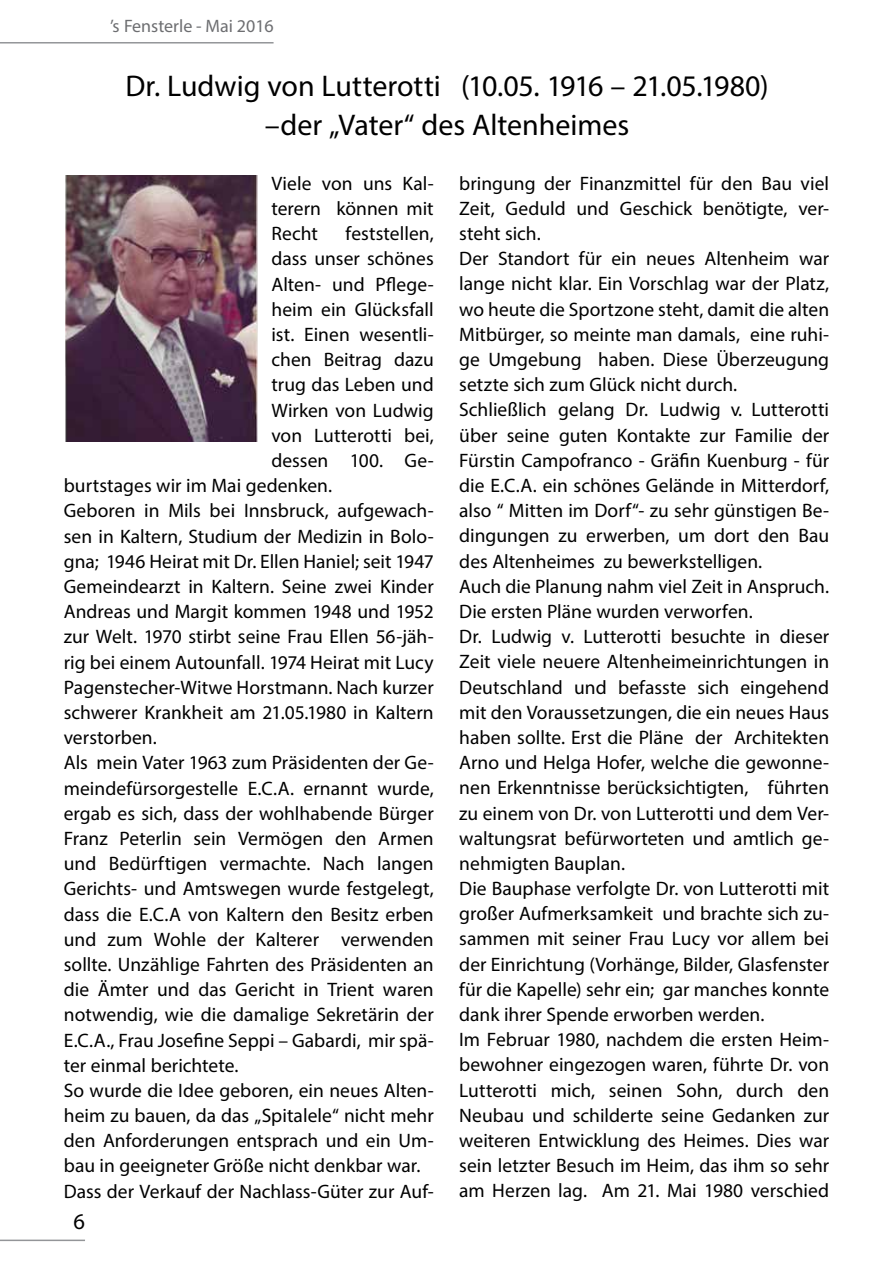
<style>
.page{position:relative;width:893px;height:1263px;background:#fff}
.page>*{position:absolute;margin:0;border:0;box-sizing:border-box;transform-origin:0 0}
.t1{font:30px/39px "Myriad Pro";color:#000;text-align:center}
.t2{font:22.5px "Myriad Pro";color:#000}
.t3{font:19.5px/25.2px "Myriad Pro";letter-spacing:.005em;color:#000;text-align:justify}
.t4{font:18px "Myriad Pro";color:#6d6e71}
</style>
<div class="page">
<hr style="left:0;top:42px;width:274px;height:2px;background:#939598">
<hr style="left:0;top:1239px;width:85px;height:2px;background:#939598">
<img style="left:66px;top:175px;width:191px;height:267px">
<p class="t4" style="left:110px;top:15px;width:165px">’s Fensterle - Mai 2016</p>
<h1 class="t1" style="left:125px;top:66px;width:645px">Dr. Ludwig von Lutterotti (10.05. 1916 – 21.05.1980) –der „Vater“ des Altenheimes</h1>
<p class="t3" style="left:271px;top:170px;width:164px">Viele von uns Kal&shy;terern können mit Recht</p>
<p class="t3" style="left:459px;top:170px;width:371px;text-align:left">bringung der Finanzmittel für den Bau viel Zeit, Geduld und Geschick benötigte, ver&shy;steht sich.<br>Der Standort für ein neues Altenheim war lange nicht klar. Ein Vorschlag war der Platz, wo heute die Sportzone steht, damit die alten Mitbürger, so meinte man damals, eine ruhi&shy;ge Umgebung haben. Diese Überzeugung setzte sich zum Glück nicht durch.<br>Schließlich gelang Dr. Ludwig v. Lutterotti über seine guten Kontakte zur Familie der Fürstin Campofranco - Gräfin Kuenburg - für die E.C.A. ein schönes Gelände in Mitterdorf, also “ Mitten im Dorf“- zu sehr günstigen Be&shy;dingungen zu erwerben, um dort den Bau des Altenheimes zu bewerkstelligen.<br>Auch die Planung nahm viel Zeit in Anspruch.<br>Die ersten Pläne wurden verworfen.<br>Dr. Ludwig v. Lutterotti besuchte in dieser Zeit viele neuere Altenheimeinrichtungen in Deutschland und befasste sich eingehend mit den Voraussetzungen, die ein neues Haus haben sollte. Erst die Pläne der Architekten Arno und Helga Hofer, welche die gewonne&shy;nen Erkenntnisse berücksichtigten, führten zu einem von Dr. von Lutterotti und dem Ver&shy;waltungsrat befürworteten und amtlich ge&shy;nehmigten Bauplan.<br>Die Bauphase verfolgte Dr. von Lutterotti mit großer Aufmerksamkeit und brachte sich zu&shy;sammen mit seiner Frau Lucy vor allem bei der Einrichtung (Vorhänge, Bilder, Glasfenster für die Kapelle) sehr ein; gar manches konnte dank ihrer Spende erworben werden.<br>Im Februar 1980, nachdem die ersten Heim&shy;bewohner eingezogen waren, führte Dr. von Lutterotti mich, seinen Sohn, durch den Neubau und schilderte seine Gedanken zur weiteren Entwicklung des Heimes. Dies war sein letzter Besuch im Heim, das ihm so sehr am Herzen lag. Am 21. Mai 1980 verschied</p>
<p class="t3" style="left:346px;top:221px;width:90px">feststellen,</p>
<p class="t3" style="left:271px;top:246px;width:164px">dass unser schönes</p>
<p class="t3" style="left:271px;top:271px;width:164px">Alten- und Pflege-</p>
<p class="t3" style="left:271px;top:296px;width:164px">heim ein Glücksfall</p>
<p class="t3" style="left:271px;top:321px;width:164px">ist. Einen wesentli-</p>
<p class="t3" style="left:271px;top:347px;width:164px">chen Beitrag dazu</p>
<p class="t3" style="left:271px;top:372px;width:164px">trug das Leben und</p>
<p class="t3" style="left:271px;top:397px;width:164px">Wirken von Ludwig</p>
<p class="t3" style="left:271px;top:422px;width:164px">von Lutterotti bei,</p>
<p class="t3" style="left:271px;top:447px;width:164px">dessen 100. Ge-</p>
<p class="t3" style="left:64px;top:473px;width:270px">burtstages wir im Mai gedenken.</p>
<p class="t3" style="left:64px;top:498px;width:371px">Geboren in Mils bei Innsbruck, aufgewach-</p>
<p class="t3" style="left:64px;top:523px;width:371px">sen in Kaltern, Studium der Medizin in Bolo-</p>
<p class="t3" style="left:64px;top:548px;width:371px">gna; 1946 Heirat mit Dr. Ellen Haniel; seit 1947</p>
<p class="t3" style="left:64px;top:573px;width:371px">Gemeindearzt in Kaltern. Seine zwei Kinder</p>
<p class="t3" style="left:64px;top:599px;width:371px">Andreas und Margit kommen 1948 und 1952</p>
<p class="t3" style="left:64px;top:624px;width:371px">zur Welt. 1970 stirbt seine Frau Ellen 56-jäh-</p>
<p class="t3" style="left:64px;top:649px;width:371px">rig bei einem Autounfall. 1974 Heirat mit Lucy</p>
<p class="t3" style="left:64px;top:674px;width:371px">Pagenstecher-Witwe Horstmann. Nach kurzer</p>
<p class="t3" style="left:64px;top:699px;width:371px">schwerer Krankheit am 21.05.1980 in Kaltern</p>
<p class="t3" style="left:64px;top:725px;width:95px">verstorben.</p>
<p class="t3" style="left:64px;top:750px;width:371px">Als mein Vater 1963 zum Präsidenten der Ge-</p>
<p class="t3" style="left:64px;top:775px;width:371px">meindefürsorgestelle E.C.A. ernannt wurde,</p>
<p class="t3" style="left:64px;top:800px;width:371px">ergab es sich, dass der wohlhabende Bürger</p>
<p class="t3" style="left:64px;top:825px;width:371px">Franz Peterlin sein Vermögen den Armen</p>
<p class="t3" style="left:64px;top:851px;width:371px">und Bedürftigen vermachte. Nach langen</p>
<p class="t3" style="left:64px;top:876px;width:371px">Gerichts- und Amtswegen wurde festgelegt,</p>
<p class="t3" style="left:64px;top:901px;width:371px">dass die E.C.A von Kaltern den Besitz erben</p>
<p class="t3" style="left:64px;top:926px;width:371px">und zum Wohle der Kalterer verwenden</p>
<p class="t3" style="left:64px;top:951px;width:371px">sollte. Unzählige Fahrten des Präsidenten an</p>
<p class="t3" style="left:64px;top:977px;width:371px">die Ämter und das Gericht in Trient waren</p>
<p class="t3" style="left:64px;top:1002px;width:371px">notwendig, wie die damalige Sekretärin der</p>
<p class="t3" style="left:64px;top:1027px;width:371px">E.C.A., Frau Josefine Seppi – Gabardi, mir spä-</p>
<p class="t3" style="left:64px;top:1052px;width:176px">ter einmal berichtete.</p>
<p class="t3" style="left:64px;top:1077px;width:371px">So wurde die Idee geboren, ein neues Alten-</p>
<p class="t3" style="left:64px;top:1103px;width:371px">heim zu bauen, da das „Spitalele“ nicht mehr</p>
<p class="t3" style="left:64px;top:1128px;width:371px">den Anforderungen entsprach und ein Um-</p>
<p class="t3" style="left:64px;top:1153px;width:358px">bau in geeigneter Größe nicht denkbar war.</p>
<p class="t3" style="left:64px;top:1178px;width:371px">Dass der Verkauf der Nachlass-Güter zur Auf-</p>
<p class="t2" style="left:73px;top:1207px;width:13px">6</p>
</div>
